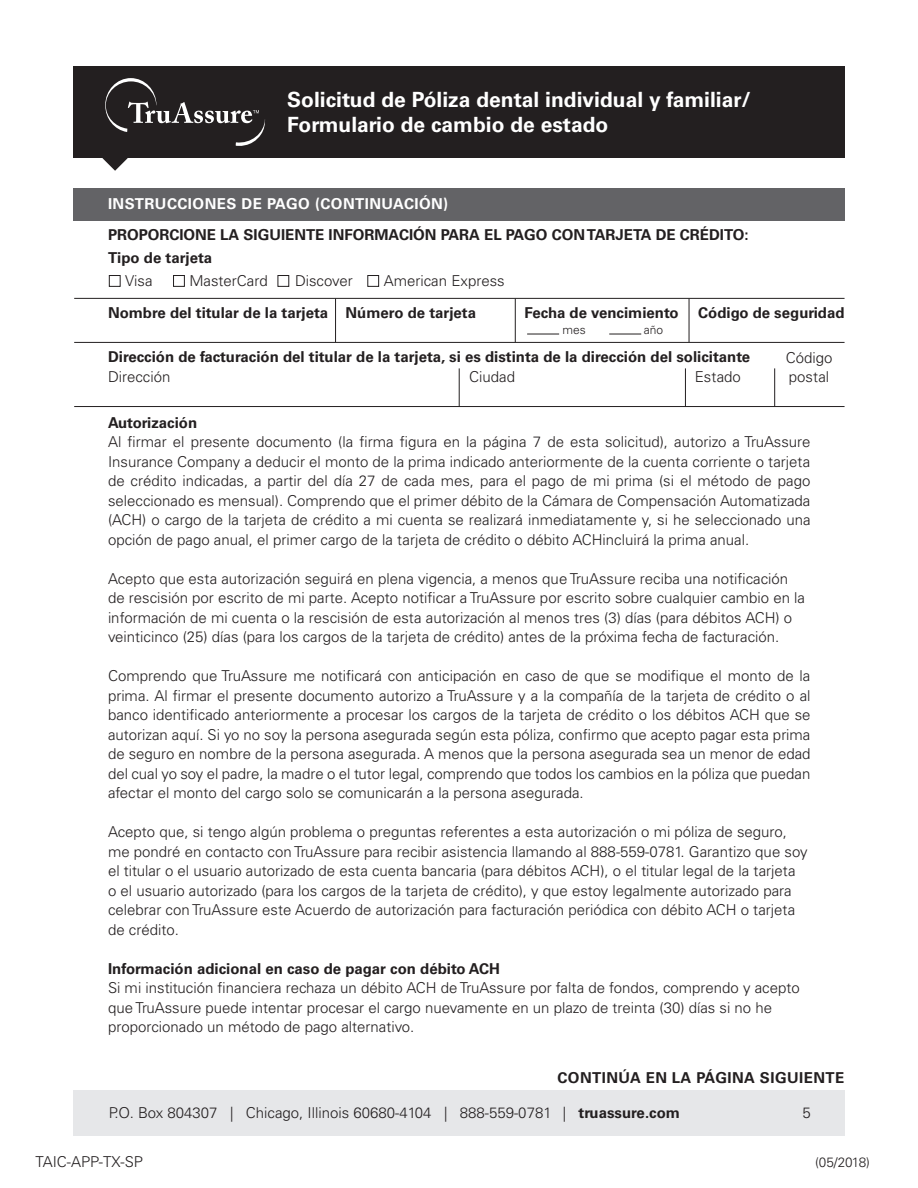
<style>
.page{position:relative;width:918px;height:1188px;background:#fff}
.page>*{position:absolute;margin:0;border:0;box-sizing:border-box;transform-origin:0 0}
.t1{font:700 21px/25.5px "Univers LT Std";color:#fff}
.t2{font:300 15px/19.5px "Univers LT Std";color:#231f20}
.t3{font:700 15px "Univers LT Std";color:#231f20}
.t4{font:700 15px "Univers LT Std";letter-spacing:.03em;color:#fff}
.t5{font:700 15px "Univers LT Std";letter-spacing:.03em;color:#231f20}
.t6{font:300 13.5px "Univers LT Std";letter-spacing:-.02em;color:#231f20}
.t7{font:300 12px "Univers LT Std";color:#231f20}
.s1{font-weight:700}
</style>
<div class="page">
<div style="left:73px;top:66px;width:772px;height:92px;background:#231f20"></div>
<svg style="left:102px;top:78px;width:163px;height:93px"></svg>
<div style="left:73px;top:188px;width:772px;height:32px;background:#636366"></div>
<div style="left:74px;top:1090px;width:771px;height:45px;background:#e6e7e9"></div>
<hr style="left:74px;top:298px;width:771px;height:1px;background:#231f20">
<hr style="left:74px;top:342px;width:771px;height:1px;background:#231f20">
<hr style="left:609px;top:334px;width:32px;height:1px;background:#231f20">
<hr style="left:527px;top:334px;width:32px;height:1px;background:#231f20">
<hr style="left:74px;top:406px;width:771px;height:1px;background:#231f20">
<hr style="left:335px;top:299px;width:1px;height:43px;background:#231f20">
<hr style="left:515px;top:299px;width:1px;height:43px;background:#231f20">
<hr style="left:689px;top:299px;width:1px;height:43px;background:#231f20">
<div style="left:109px;top:275px;width:11px;height:12px;border:1px solid #231f20"></div>
<div style="left:173px;top:275px;width:12px;height:12px;border:1px solid #231f20"></div>
<div style="left:278px;top:275px;width:11px;height:12px;border:1px solid #231f20"></div>
<div style="left:368px;top:275px;width:11px;height:12px;border:1px solid #231f20"></div>
<hr style="left:685px;top:368px;width:1px;height:39px;background:#231f20">
<hr style="left:459px;top:368px;width:1px;height:39px;background:#231f20">
<hr style="left:774px;top:368px;width:1px;height:39px;background:#231f20">
<p class="t1" style="left:287px;top:87px;width:465px">Solicitud de Póliza dental individual y familiar/<br>Formulario de cambio de estado</p>
<p class="t4" style="left:108px;top:195px;width:342px">INSTRUCCIONES DE PAGO (CONTINUACIÓN)</p>
<p class="t3" style="left:108px;top:226px;width:642px">PROPORCIONE LA SIGUIENTE INFORMACIÓN PARA EL PAGO CON TARJETA DE CRÉDITO:</p>
<p class="t3" style="left:108px;top:249px;width:106px">Tipo de tarjeta</p>
<p class="t2" style="left:125px;top:271px;width:29px">Visa</p>
<p class="t2" style="left:189px;top:271px;width:80px">MasterCard</p>
<p class="t2" style="left:295px;top:271px;width:59px">Discover</p>
<p class="t2" style="left:384px;top:271px;width:122px">American Express</p>
<p class="t3" style="left:346px;top:304px;width:132px">Número de tarjeta</p>
<p class="t3" style="left:524px;top:304px;width:156px">Fecha de vencimiento</p>
<p class="t3" style="left:698px;top:304px;width:148px">Código de seguridad</p>
<p class="t7" style="left:562px;top:323px;width:25px">mes</p>
<p class="t7" style="left:644px;top:323px;width:21px">año</p>
<p class="t3" style="left:108px;top:304px;width:222px">Nombre del titular de la tarjeta</p>
<p class="t3" style="left:108px;top:348px;width:644px">Dirección de facturación del titular de la tarjeta, si es distinta de la dirección del solicitante</p>
<p class="t2" style="left:786px;top:348px;width:48px">Código postal</p>
<p class="t2" style="left:108px;top:367px;width:64px">Dirección</p>
<p class="t2" style="left:469px;top:367px;width:47px">Ciudad</p>
<p class="t2" style="left:695px;top:367px;width:48px">Estado</p>
<p class="t3" style="left:108px;top:414px;width:91px">Autorización</p>
<p class="t2" style="left:108px;top:432px;width:704px;text-align:justify">Al firmar el presente documento (la firma figura en la página 7 de esta solicitud), autorizo a TruAssure Insurance Company a deducir el monto de la prima indicado anteriormente de la cuenta corriente o tarjeta de crédito indicadas, a partir del día 27 de cada mes, para el pago de mi prima (si el método de pago seleccionado es mensual). Comprendo que el primer débito de la Cámara de Compensación Automatizada (ACH) o cargo de la tarjeta de crédito a mi cuenta se realizará inmediatamente y, si he seleccionado una opción de pago anual, el primer cargo de la tarjeta de crédito o débito ACHincluirá la prima anual.</p>
<p class="t2" style="left:108px;top:569px;width:699px">Acepto que esta autorización seguirá en plena vigencia, a menos que TruAssure reciba una notificación de rescisión por escrito de mi parte. Acepto notificar a TruAssure por escrito sobre cualquier cambio en la información de mi cuenta o la rescisión de esta autorización al menos tres (3) días (para débitos ACH) o veinticinco (25) días (para los cargos de la tarjeta de crédito) antes de la próxima fecha de facturación.</p>
<p class="t2" style="left:108px;top:666px;width:704px;text-align:justify">Comprendo que TruAssure me notificará con anticipación en caso de que se modifique el monto de la prima. Al firmar el presente documento autorizo a TruAssure y a la compañía de la tarjeta de crédito o al banco identificado anteriormente a procesar los cargos de la tarjeta de crédito o los débitos ACH que se autorizan aquí. Si yo no soy la persona asegurada según esta póliza, confirmo que acepto pagar esta prima de seguro en nombre de la persona asegurada. A menos que la persona asegurada sea un menor de edad del cual yo soy el padre, la madre o el tutor legal, comprendo que todos los cambios en la póliza que puedan afectar el monto del cargo solo se comunicarán a la persona asegurada.</p>
<p class="t2" style="left:108px;top:822px;width:701px">Acepto que, si tengo algún problema o preguntas referentes a esta autorización o mi póliza de seguro, me pondré en contacto con TruAssure para recibir asistencia llamando al 888-559-0781. Garantizo que soy el titular o el usuario autorizado de esta cuenta bancaria (para débitos ACH), o el titular legal de la tarjeta o el usuario autorizado (para los cargos de la tarjeta de crédito), y que estoy legalmente autorizado para celebrar con TruAssure este Acuerdo de autorización para facturación periódica con débito ACH o tarjeta de crédito.</p>
<p class="t3" style="left:108px;top:960px;width:394px">Información adicional en caso de pagar con débito ACH</p>
<p class="t2" style="left:108px;top:978px;width:693px">Si mi institución financiera rechaza un débito ACH de TruAssure por falta de fondos, comprendo y acepto que TruAssure puede intentar procesar el cargo nuevamente en un plazo de treinta (30) días si no he proporcionado un método de pago alternativo.</p>
<p class="t5" style="left:558px;top:1069px;width:288px">CONTINÚA EN LA PÁGINA SIGUIENTE</p>
<p class="t2" style="left:109px;top:1103px;width:573px">P.O. Box 804307 | Chicago, Illinois 60680-4104 | 888-559-0781 | <span class="s1">truassure.com</span></p>
<p class="t2" style="left:803px;top:1103px;width:10px">5</p>
<p class="t2" style="left:36px;top:1152px;width:109px">TAIC-APP-TX-SP</p>
<p class="t6" style="left:815px;top:1154px;width:56px">(05/2018)</p>
</div>
